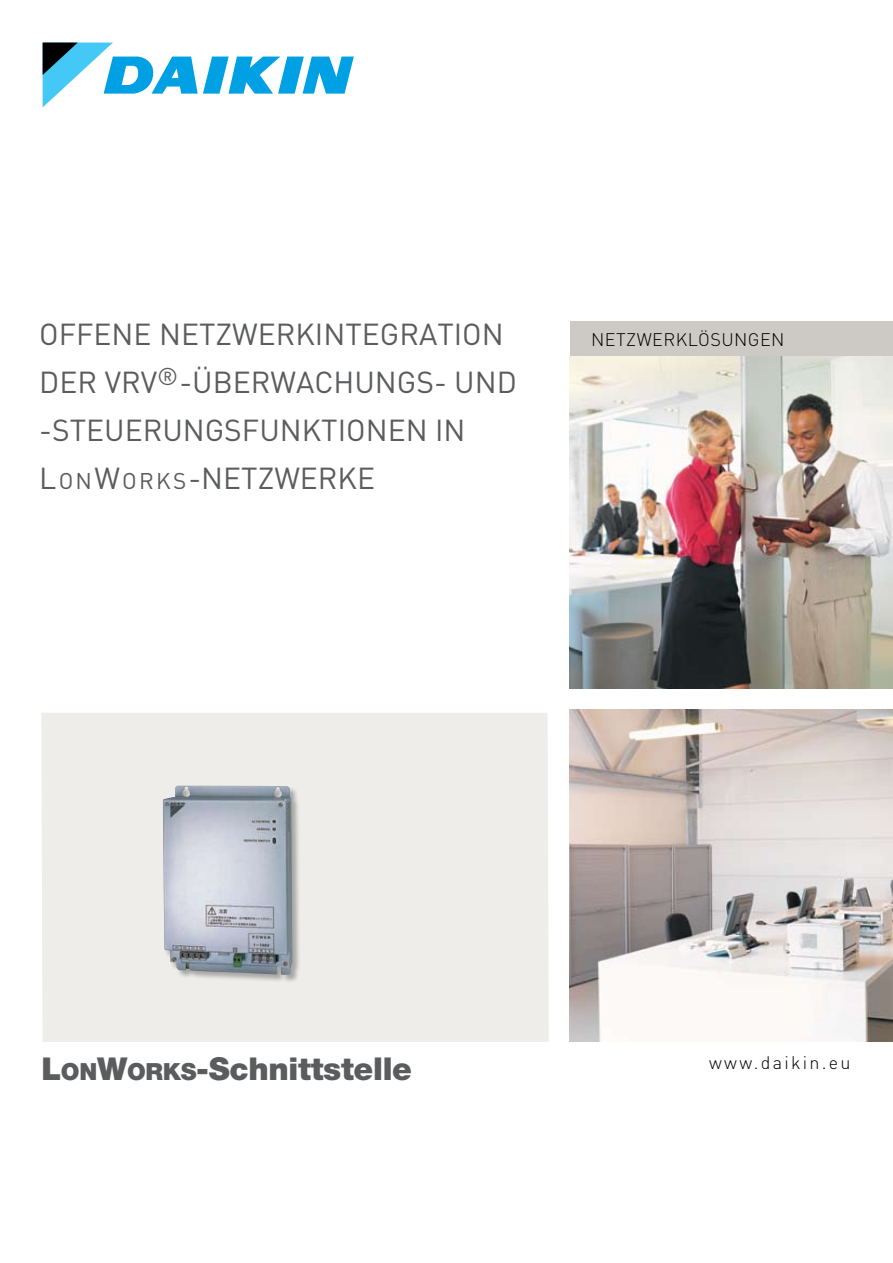
<style>
.page{position:relative;width:893px;height:1263px;background:#fff}
.page>*{position:absolute;margin:0;border:0;box-sizing:border-box;transform-origin:0 0}
.t1{font:900 31.5px "Helvetica Neue";letter-spacing:-.01em;color:#5b5c5e}
.t2{font:30px/48px "DIN";color:#5b5c5e}
.t3{font:300 18px "DIN";letter-spacing:.025em;color:#000}
.t4{font:300 18px "DIN";letter-spacing:.125em;color:#000}
.s1{font-style:inherit}
.s2{font-size:22.5px}
.s3{font-size:23.7px}
</style>
<div class="page">
<div style="left:41px;top:713px;width:508px;height:329px;background:#eeedea"></div>
<div style="left:570px;top:322px;width:323px;height:34px;background:#cdcac5"></div>
<img style="left:570px;top:356px;width:323px;height:332px">
<img style="left:570px;top:710px;width:323px;height:332px">
<svg style="left:43px;top:43px;width:311px;height:64px"></svg>
<div style="left:163px;top:785px;width:138px;height:198px;background:#000;opacity:.3"></div>
<img style="left:163px;top:786px;width:129px;height:189px">
<p class="t2" style="left:39px;top:311px;width:479px">OFFENE NETZWERKINTEGRATION<br>DER VRV<sup>®</sup>-ÜBERWACHUNGS- UND -STEUERUNGSFUNKTIONEN IN<br><span class="s1">L</span><span class="s2">ON</span><span class="s1">W</span><span class="s2">ORKS</span>-NETZWERKE</p>
<p class="t3" style="left:591px;top:328px;width:195px">NETZWERKLÖSUNGEN</p>
<p class="t1" style="left:41px;top:1050px;width:372px"><span class="s1">L</span><span class="s3">ON</span><span class="s1">W</span><span class="s3">ORKS</span>-Schnittstelle</p>
<p class="t4" style="left:709px;top:1051px;width:143px">www.daikin.eu</p>
</div>
